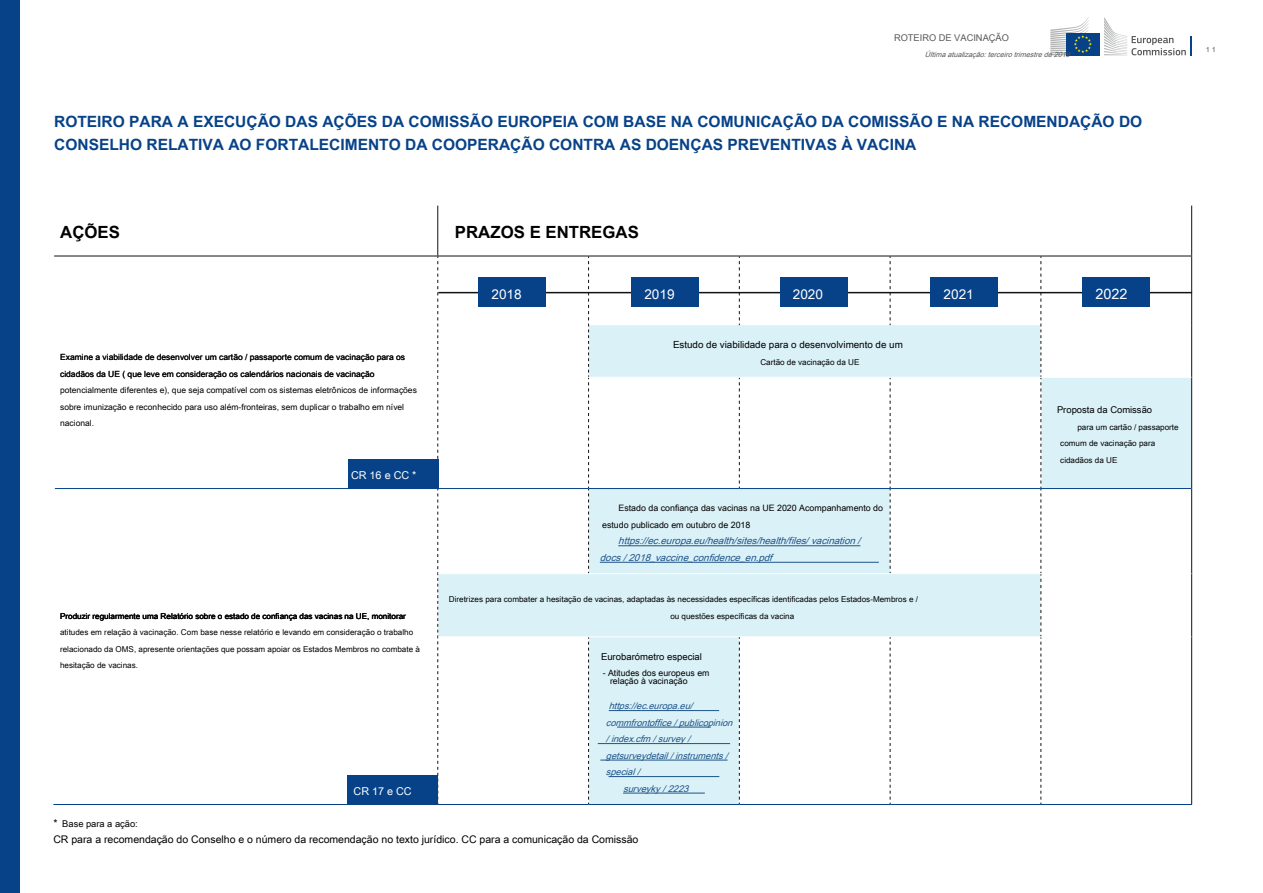
<style>
.page{position:relative;width:1263px;height:893px;background:#fff}
.page>*{position:absolute;margin:0;border:0;box-sizing:border-box;transform-origin:0 0}
.t1{font:700 16.8px "Arial Unicode MS";color:#000}
.t2{font:700 15.45px/23.1px "Arial Unicode MS";color:#074289}
.t3{font:14.4px "Arial Unicode MS";color:#fff}
.t4{font:13.5px "Arial Unicode MS";color:#fff}
.t5{font:10.8px "Arial Unicode MS";color:#fff}
.t6{font:10.5px "Arial Unicode MS";color:#000}
.t7{font:italic 9.75px/16.5px "Arial Unicode MS";color:#1f548a}
.t8{font:9.75px "Arial Unicode MS";color:#000}
.t9{font:9.45px "Arial Unicode MS";color:#000}
.t10{font:9.3px "Arial Unicode MS";color:#565858}
.t11{font:9.3px "Arial Unicode MS";color:#000}
.t12{font:italic 9.3px "Arial Unicode MS";color:#1f548a}
.t13{font:italic 9.15px/16.5px "Arial Unicode MS";color:#1f548a}
.t14{font:8.85px/16.5px "Arial Unicode MS";color:#000}
.t15{font:8.7px/8.2px "Arial Unicode MS";color:#000}
.t16{font:8.55px/16.5px "Arial Unicode MS";color:#000}
.t17{font:8.1px/16.5px "Arial Unicode MS";color:#000}
.t18{font:italic 7.2px "Arial Unicode MS";color:#565858}
.t19{font:7.2px "Arial Unicode MS";color:#565858}
.s1{font-size:10.65px}
</style>
<div class="page">
<svg style="left:1104px;top:17px;width:88px;height:38px"></svg>
<div style="left:1066px;top:33px;width:34px;height:22px;background:#074289"></div>
<svg style="left:1050px;top:17px;width:42px;height:38px"></svg>
<div style="left:0;top:0;width:19px;height:893px;background:#074289"></div>
<svg style="left:438px;top:325px;width:753px;height:479px"></svg>
<hr style="left:1191px;top:206px;width:1px;height:50px;background:#121212">
<hr style="left:53px;top:804px;width:385px;height:1px;background:#074289">
<hr style="left:54px;top:256px;width:384px;height:1px;background:#121212">
<hr style="left:438px;top:256px;width:150px;height:1px;background:#121212">
<hr style="left:588px;top:256px;width:151px;height:1px;background:#121212">
<hr style="left:739px;top:256px;width:151px;height:1px;background:#121212">
<hr style="left:890px;top:256px;width:151px;height:1px;background:#121212">
<hr style="left:1041px;top:256px;width:151px;height:1px;background:#121212">
<svg style="left:739px;top:256px;width:1px;height:69px"></svg>
<svg style="left:890px;top:256px;width:1px;height:69px"></svg>
<hr style="left:1191px;top:256px;width:1px;height:69px;background:#121212">
<hr style="left:1191px;top:325px;width:1px;height:52px;background:#121212">
<svg style="left:739px;top:378px;width:1px;height:110px"></svg>
<hr style="left:1191px;top:377px;width:1px;height:111px;background:#121212">
<svg style="left:588px;top:256px;width:1px;height:317px"></svg>
<svg style="left:890px;top:378px;width:1px;height:195px"></svg>
<hr style="left:1191px;top:488px;width:1px;height:86px;background:#121212">
<svg style="left:437px;top:256px;width:1px;height:519px"></svg>
<svg style="left:588px;top:637px;width:1px;height:167px"></svg>
<svg style="left:1040px;top:256px;width:1px;height:548px"></svg>
<hr style="left:1191px;top:574px;width:1px;height:63px;background:#121212">
<hr style="left:1191px;top:637px;width:1px;height:167px;background:#121212">
<hr style="left:438px;top:377px;width:150px;height:1px;background:#fff">
<hr style="left:588px;top:377px;width:151px;height:1px;background:#fff">
<hr style="left:739px;top:377px;width:151px;height:1px;background:#fff">
<hr style="left:890px;top:377px;width:151px;height:1px;background:#fff">
<hr style="left:1041px;top:377px;width:150px;height:1px;background:#fff">
<hr style="left:438px;top:636px;width:150px;height:1px;background:#fff">
<hr style="left:588px;top:636px;width:151px;height:1px;background:#fff">
<hr style="left:739px;top:636px;width:151px;height:1px;background:#fff">
<hr style="left:890px;top:636px;width:151px;height:1px;background:#fff">
<hr style="left:1041px;top:636px;width:150px;height:1px;background:#fff">
<hr style="left:438px;top:573px;width:150px;height:1px;background:#fff">
<hr style="left:588px;top:573px;width:151px;height:1px;background:#fff">
<hr style="left:739px;top:573px;width:151px;height:1px;background:#fff">
<hr style="left:890px;top:573px;width:151px;height:1px;background:#fff">
<hr style="left:1041px;top:573px;width:150px;height:1px;background:#fff">
<svg style="left:739px;top:637px;width:1px;height:167px"></svg>
<svg style="left:890px;top:637px;width:1px;height:167px"></svg>
<hr style="left:437px;top:206px;width:1px;height:50px;background:#121212">
<hr style="left:438px;top:804px;width:150px;height:1px;background:#074289">
<hr style="left:588px;top:804px;width:151px;height:1px;background:#074289">
<hr style="left:739px;top:804px;width:151px;height:1px;background:#074289">
<hr style="left:890px;top:804px;width:151px;height:1px;background:#074289">
<hr style="left:1041px;top:804px;width:151px;height:1px;background:#074289">
<hr style="left:55px;top:488px;width:383px;height:1px;background:#074289">
<hr style="left:438px;top:488px;width:150px;height:1px;background:#074289">
<hr style="left:588px;top:488px;width:151px;height:1px;background:#074289">
<hr style="left:739px;top:488px;width:151px;height:1px;background:#074289">
<hr style="left:890px;top:488px;width:151px;height:1px;background:#074289">
<hr style="left:1041px;top:488px;width:150px;height:1px;background:#074289">
<hr style="left:618px;top:545px;width:242px;height:1px;background:#1f548a">
<hr style="left:600px;top:562px;width:279px;height:1px;background:#1f548a">
<hr style="left:609px;top:710px;width:110px;height:1px;background:#1f548a">
<hr style="left:617px;top:727px;width:94px;height:1px;background:#1f548a">
<hr style="left:598px;top:743px;width:132px;height:1px;background:#1f548a">
<hr style="left:600px;top:760px;width:127px;height:1px;background:#1f548a">
<hr style="left:608px;top:776px;width:111px;height:1px;background:#1f548a">
<hr style="left:623px;top:793px;width:82px;height:1px;background:#1f548a">
<div style="left:348px;top:459px;width:90px;height:30px;background:#074289"></div>
<div style="left:348px;top:775px;width:90px;height:30px;background:#074289"></div>
<hr style="left:438px;top:292px;width:754px;height:1px;background:#121212">
<div style="left:479px;top:277px;width:67px;height:30px;background:#074289"></div>
<div style="left:631px;top:277px;width:68px;height:30px;background:#074289"></div>
<div style="left:780px;top:277px;width:67px;height:30px;background:#074289"></div>
<div style="left:931px;top:277px;width:67px;height:30px;background:#074289"></div>
<div style="left:1082px;top:277px;width:68px;height:30px;background:#074289"></div>
<p class="t10" style="left:894px;top:31px;width:116px">ROTEIRO DE VACINAÇÃO</p>
<p class="t18" style="left:925px;top:50px;width:149px">Últimaatualização:terceirotrimestrede2019</p>
<h2 class="t2" style="left:54px;top:110px;width:1089px">ROTEIRO PARA A EXECUÇÃO DAS AÇÕES DA COMISSÃO EUROPEIA COM BASE NA COMUNICAÇÃO DA COMISSÃO E NA RECOMENDAÇÃO DO<br>CONSELHO RELATIVA AO FORTALECIMENTO DA COOPERAÇÃO CONTRA AS DOENÇAS PREVENTIVAS À VACINA</h2>
<h1 class="t1" style="left:60px;top:220px;width:61px">AÇÕES</h1>
<h1 class="t1" style="left:455px;top:220px;width:185px">PRAZOS E ENTREGAS</h1>
<p class="t16" style="left:60px;top:349px;width:358px">Examine a viabilidade de desenvolver um cartão / passaporte comum de vacinação para os cidadãos da UE ( que leve em consideração os calendários nacionais de vacinação potencialmente diferentes e), que seja compatível com os sistemas eletrônicos de informações sobre imunização e reconhecido para uso além-fronteiras, sem duplicar o trabalho em nível nacional.</p>
<h3 class="t5" style="left:351px;top:468px;width:67px">CR 16 e CC *</h3>
<p class="t17" style="left:60px;top:607px;width:361px">Produzir regularmente uma Relatório sobre o estado de confiança das vacinas na UE, monitorar atitudes em relação à vacinação. Com base nesse relatório e levando em consideração o trabalho relacionado da OMS, apresente orientações que possam apoiar os Estados Membros no combate à hesitação de vacinas.</p>
<h3 class="t5" style="left:354px;top:783px;width:60px">CR 17 e CC</h3>
<h3 class="t4" style="left:492px;top:284px;width:32px">2018</h3>
<h3 class="t4" style="left:644px;top:284px;width:32px">2019</h3>
<h3 class="t4" style="left:793px;top:284px;width:32px">2020</h3>
<h3 class="t4" style="left:944px;top:284px;width:32px">2021</h3>
<h3 class="t3" style="left:1095px;top:283px;width:34px">2022</h3>
<p class="t8" style="left:673px;top:338px;width:231px">Estudo de viabilidade para o desenvolvimento de um</p>
<p class="t17" style="left:760px;top:353px;width:101px">Cartão de vacinação da UE</p>
<p class="t14" style="left:602px;top:500px;width:282px;text-indent:16px">Estado da confiança das vacinas na UE 2020 Acompanhamento do estudo publicado em outubro de 2018</p>
<p class="t7" style="left:600px;top:532px;width:266px;text-indent:18px">https://ec.europa.eu/health/sites/health/files/vacination/ docs/2018_vaccine_confidence_en.pdf</p>
<p class="t17" style="left:670px;top:591px;width:249px;text-indent:-221px">Diretrizes para combater a hesitação de vacinas, adaptadas às necessidades específicas identificadas pelos Estados-Membros e / ou questões específicas da vacina</p>
<p class="t9" style="left:601px;top:650px;width:102px">Eurobarómetro especial</p>
<p class="t15" style="left:610px;top:669px;width:101px;text-indent:-7px">- Atitudes dos europeus em relação à vacinação</p>
<p class="t13" style="left:606px;top:697px;width:132px;text-indent:3px">https://ec.europa.eu/ commfrontoffice/publicopinion /index.cfm /survey/ getsurveydetail/instruments/ special/</p>
<p class="t12" style="left:623px;top:782px;width:71px">surveyky/2223</p>
<p class="t9" style="left:1057px;top:403px;width:97px">Proposta da Comissão</p>
<p class="t17" style="left:1060px;top:418px;width:120px;text-indent:17px">para um cartão / passaporte comum de vacinação para cidadãos da UE</p>
<p class="t11" style="left:53px;top:817px;width:86px"><span class="s1">*</span> Base para a ação:</p>
<p class="t6" style="left:53px;top:831px;width:586px">CR para a recomendação do Conselho e o número da recomendação no texto jurídico. CC para a comunicação da Comissão</p>
<p class="t19" style="left:1206px;top:45px;width:12px">1 1</p>
</div>
